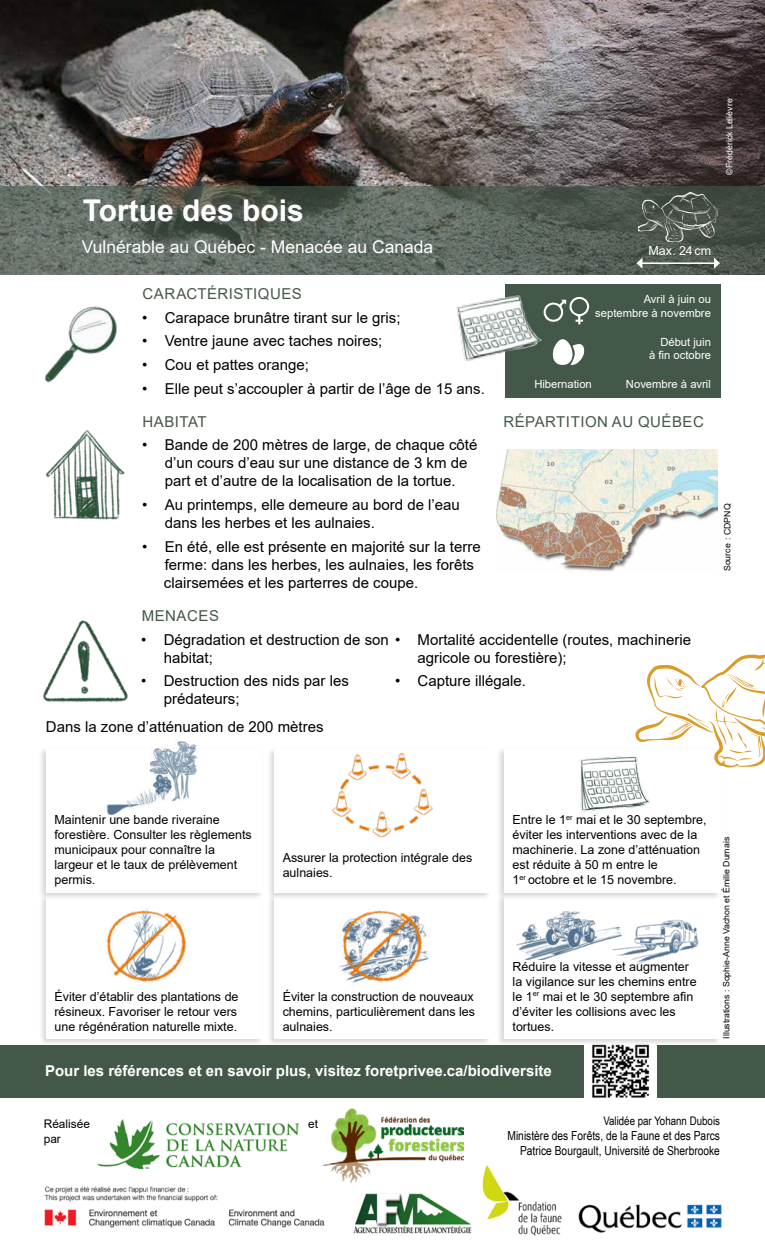
<style>
.page{position:relative;width:765px;height:1260px;background:#fff}
.page>*{position:absolute;margin:0;border:0;box-sizing:border-box;transform-origin:0 0}
.t1{font:700 30px "Arial";color:#fff}
.t2{font:17.5px "Arial";color:#fff}
.t3{font:15px/18px "Arial";color:#000}
.t4{font:700 15px "Arial";color:#fff}
.t5{font:15px "Arial";letter-spacing:.035em;color:#44584a}
.t6{font:12.5px/15px "Arial";color:#000}
.t7{font:12.5px/15px "Arial Narrow";color:#000;text-align:right}
.t8{font:12.5px "Arial";color:#fff}
.t9{font:11.88px "Arial Narrow";color:#000}
.t10{font:11.88px/14.2px "Arial";color:#000}
.t11{font:11.25px/13.5px "Arial";color:#fff;text-align:right}
.t12{font:8.75px "Arial";color:#000}
.t13{font:8.75px "Arial";color:#fff}
.s1{color:#030303}
</style>
<div class="page">
<img style="left:0;top:0;width:765px;height:186px">
<div style="left:505px;top:285px;width:215px;height:113px;background:#44584a"></div>
<div style="left:0;top:1045px;width:765px;height:52px;background:#44584a"></div>
<svg style="left:565px;top:296px;width:24px;height:28px"></svg>
<div style="left:38px;top:893px;width:226px;height:154px;background:#000;opacity:.15"></div>
<div style="left:46px;top:895px;width:216px;height:144px;background:#fff"></div>
<div style="left:267px;top:893px;width:225px;height:154px;background:#000;opacity:.15"></div>
<div style="left:274px;top:895px;width:216px;height:144px;background:#fff"></div>
<div style="left:496px;top:893px;width:226px;height:154px;background:#000;opacity:.15"></div>
<div style="left:504px;top:895px;width:216px;height:144px;background:#fff"></div>
<svg style="left:0;top:186px;width:765px;height:89px;background:#5a635a"></svg>
<img style="left:45px;top:430px;width:80px;height:90px">
<img style="left:43px;top:620px;width:85px;height:82px">
<img style="left:432px;top:263px;width:133px;height:98px">
<svg style="left:552px;top:338px;width:33px;height:27px"></svg>
<hr style="left:641px;top:262px;width:74px;height:2px;background:#fff">
<svg style="left:636px;top:258px;width:6px;height:11px"></svg>
<svg style="left:714px;top:258px;width:6px;height:11px"></svg>
<img style="left:44px;top:306px;width:73px;height:77px">
<img style="left:496px;top:449px;width:221px;height:123px">
<img style="left:639px;top:192px;width:79px;height:50px">
<div style="left:38px;top:747px;width:225px;height:153px;background:#000;opacity:.15"></div>
<div style="left:46px;top:749px;width:216px;height:144px;background:#fff"></div>
<div style="left:267px;top:747px;width:225px;height:153px;background:#000;opacity:.15"></div>
<div style="left:274px;top:749px;width:216px;height:144px;background:#fff"></div>
<div style="left:496px;top:747px;width:226px;height:153px;background:#000;opacity:.15"></div>
<div style="left:504px;top:749px;width:216px;height:144px;background:#fff"></div>
<img style="left:580px;top:756px;width:69px;height:56px">
<img style="left:623px;top:919px;width:76px;height:45px">
<img style="left:104px;top:741px;width:95px;height:74px">
<img style="left:516px;top:911px;width:107px;height:48px">
<img style="left:339px;top:910px;width:90px;height:73px">
<img style="left:332px;top:752px;width:101px;height:86px">
<img style="left:106px;top:908px;width:81px;height:74px">
<svg style="left:635px;top:654px;width:130px;height:114px"></svg>
<img style="left:482px;top:1165px;width:80px;height:71px">
<img style="left:322px;top:1108px;width:141px;height:76px">
<img style="left:353px;top:1193px;width:119px;height:41px">
<img style="left:578px;top:1204px;width:144px;height:29px">
<img style="left:44px;top:1178px;width:297px;height:50px">
<img style="left:97px;top:1119px;width:202px;height:49px">
<img style="left:584px;top:1044px;width:72px;height:54px">
<h1 class="t1" style="left:83px;top:190px;width:223px">Tortue des bois</h1>
<p class="t2" style="left:82px;top:235px;width:353px">Vulnérable au Québec - Menacée au Canada</p>
<p class="t5" style="left:143px;top:284px;width:161px">CARACTÉRISTIQUES</p>
<p class="t3" style="left:142px;top:308px;width:260px">• Carapace brunâtre tirant sur le gris;</p>
<p class="t3" style="left:142px;top:332px;width:242px">• Ventre jaune avec taches noires;</p>
<p class="t3" style="left:142px;top:356px;width:168px">• Cou et pattes orange;</p>
<p class="t3" style="left:142px;top:379px;width:344px">• Elle peut s’accoupler à partir de l’âge de 15 ans.</p>
<p class="t5" style="left:143px;top:411px;width:66px">HABITAT</p>
<p class="t3" style="left:165px;top:436px;width:314px;text-indent:-23px">• Bande de 200 mètres de large, de chaque côté d’un cours d’eau sur une distance de 3 km de part et d’autre de la localisation de la tortue.</p>
<p class="t3" style="left:165px;top:496px;width:297px;text-indent:-23px">• Au printemps, elle demeure au bord de l’eau dans les herbes et les aulnaies.</p>
<p class="t3" style="left:165px;top:537px;width:317px;text-indent:-23px">• En été, elle est présente en majorité sur la terre ferme: dans les herbes, les aulnaies, les forêts</p>
<p class="t3" style="left:164px;top:573px;width:256px">clairsemées et les parterres de coupe.</p>
<p class="t5" style="left:142px;top:605px;width:79px">MENACES</p>
<p class="t8" style="left:648px;top:242px;width:64px">Max. 24cm</p>
<p class="t11" style="left:595px;top:293px;width:117px">Avril à juin ou septembre à novembre</p>
<p class="t11" style="left:649px;top:335px;width:63px">Début juin<br>à fin octobre</p>
<p class="t11" style="left:534px;top:377px;width:59px">Hibernation</p>
<p class="t11" style="left:626px;top:377px;width:87px">Novembre à avril</p>
<p class="t5" style="left:503px;top:412px;width:202px">RÉPARTITION AU QUÉBEC</p>
<p class="t3" style="left:164px;top:630px;width:529px;text-indent:-22px">• Dégradation et destruction de son • Mortalité accidentelle (routes, machinerie habitat;</p>
<p class="t3" style="left:164px;top:672px;width:187px;text-indent:-22px">• Destruction des nids par les prédateurs;</p>
<p class="t3" style="left:418px;top:648px;width:151px">agricole ou forestière);</p>
<p class="t3" style="left:395px;top:672px;width:132px">• Capture illégale.</p>
<p class="t3" style="left:46px;top:718px;width:279px">Dans la zone d’atténuation de 200 mètres</p>
<p class="t13" style="left:723px;top:175px;width:77px;rotate:-90deg">©Frédérick Lelièvre</p>
<p class="t12" style="left:721px;top:571px;width:69px;rotate:-90deg">Source <span class="s1">: CDPNQ</span></p>
<p class="t6" style="left:54px;top:812px;width:199px">Maintenir une bande riveraine forestière. Consulter les règlements municipaux pour connaître la largeur et le taux de prélèvement permis.</p>
<p class="t6" style="left:283px;top:850px;width:191px">Assurer la protection intégrale des aulnaies.</p>
<p class="t6" style="left:54px;top:989px;width:186px;text-align:justify">Éviter d’établir des plantations de résineux. Favoriser le retour vers une régénération naturelle mixte.</p>
<p class="t6" style="left:283px;top:989px;width:194px;text-align:justify">Éviter la construction de nouveaux chemins, particulièrement dans les aulnaies.</p>
<p class="t6" style="left:513px;top:812px;width:196px">Entre le 1<sup>er</sup> mai et le 30 septembre, éviter les interventions avec de la machinerie. La zone d’atténuation est réduite à 50 m entre le<br>1<sup>er</sup> octobre et le 15 novembre.</p>
<p class="t6" style="left:513px;top:959px;width:186px">Réduire la vitesse et augmenter la vigilance sur les chemins entre le 1<sup>er</sup> mai et le 30 septembre afin d’éviter les collisions avec les tortues.</p>
<p class="t4" style="left:45px;top:1060px;width:508px">Pour les références et en savoir plus, visitez foretprivee.ca/biodiversite</p>
<p class="t12" style="left:721px;top:1039px;width:203px;rotate:-90deg">Illustrations : Sophie-Anne Vachon et Émilie Dumais</p>
<p class="t10" style="left:44px;top:1117px;width:48px">Réalisée par</p>
<p class="t10" style="left:308px;top:1117px;width:11px">et</p>
<p class="t9" style="left:603px;top:1112px;width:118px">Validée par Yohann Dubois</p>
<p class="t7" style="left:508px;top:1128px;width:214px">Ministère des Forêts, de la Faune et des Parcs<br>Patrice Bourgault, Université de Sherbrooke</p>
</div>
